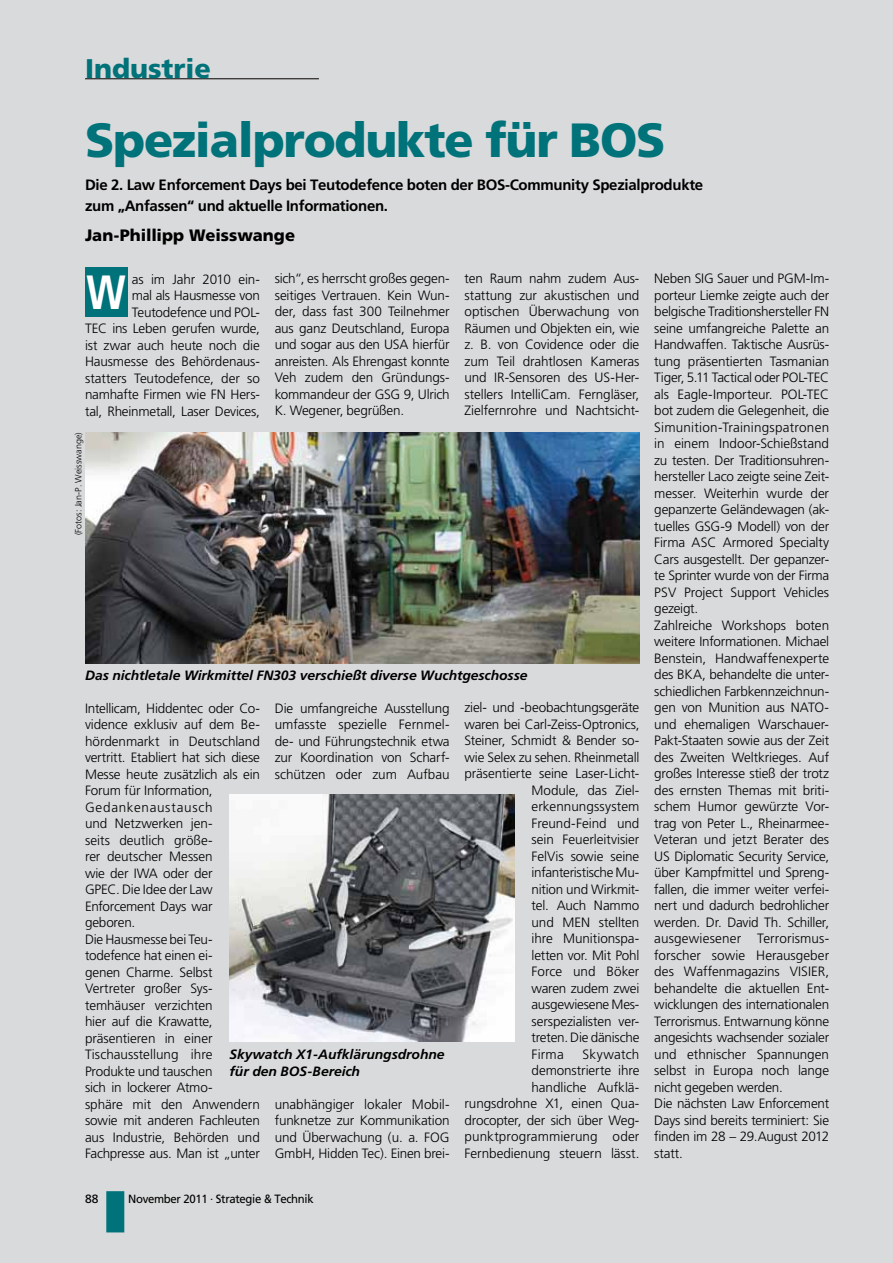
<style>
.page{position:relative;width:893px;height:1263px;background:#d9dadb}
.page>*{position:absolute;margin:0;border:0;box-sizing:border-box;transform-origin:0 0}
.t1{font:900 48px "Frutiger";letter-spacing:-.025em;color:#00727a}
.t2{font:700 condensed 48px "Frutiger";color:#fff}
.t3{font:900 27px "Frutiger";color:#00727a}
.t4{font:900 16.5px "Frutiger";letter-spacing:-.005em;color:#000}
.t5{font:700 15px/21px "Frutiger";letter-spacing:-.02em;color:#000}
.t6{font:300 13.5px/16.5px "Frutiger";letter-spacing:-.01em;color:#000;text-align:justify}
.t7{font:italic 700 13.5px/16.5px "Frutiger";letter-spacing:-.005em;color:#000}
.t8{font:12px "Frutiger";letter-spacing:-.03em;color:#000;scale:.95 1}
.t9{font:12px "Frutiger";letter-spacing:-.03em;color:#000}
.t10{font:300 9px "Frutiger";color:#000}
.s1{font-size:11.85px}
</style>
<div class="page">
<div style="left:106px;top:1191px;width:18px;height:41px;background:#00727a"></div>
<hr style="left:85px;top:78px;width:234px;height:1px;background:#000">
<div style="left:85px;top:267px;width:43px;height:50px;background:#00727a"></div>
<img style="left:85px;top:432px;width:554px;height:231px">
<img style="left:230px;top:794px;width:284px;height:248px">
<h2 class="t3" style="left:85px;top:52px;width:128px">Industrie</h2>
<h1 class="t1" style="left:85px;top:111px;width:582px">Spezialprodukte für BOS</h1>
<p class="t5" style="left:85px;top:174px;width:620px">Die 2. Law Enforcement Days bei Teutodefence boten der BOS-Community Spezialprodukte zum „Anfassen“ und aktuelle Informationen.</p>
<p class="t4" style="left:85px;top:225px;width:212px">Jan-Phillipp Weisswange</p>
<p class="t6" style="left:85px;top:271px;width:176px;text-align:right">as im Jahr 2010 ein-<br>mal als Hausmesse von<br>Teutodefence und POL-<br>TEC ins Leben gerufen wurde, ist zwar auch heute noch die<br>Hausmesse des Behördenaus&shy;statters Teutodefence, der so namhafte Firmen wie FN Hers&shy;tal, Rheinmetall, Laser Devices,</p>
<h1 class="t2" style="left:86px;top:264px;width:41px">W</h1>
<p class="t10" style="left:73px;top:535px;width:105px;rotate:-90deg">(Fotos: Jan-P. Weisswange)</p>
<p class="t6" style="left:275px;top:270px;width:176px">sich“, es herrscht großes gegen&shy;seitiges Vertrauen. Kein Wun&shy;der, dass fast 300 Teilnehmer aus ganz Deutschland, Europa und sogar aus den USA hierfür anreisten. Als Ehrengast konnte Veh zudem den Gründungs&shy;kommandeur der GSG 9, Ulrich K. Wegener, begrüßen.</p>
<p class="t6" style="left:465px;top:270px;width:176px">ten Raum nahm zudem Aus&shy;stattung zur akustischen und optischen Überwachung von Räumen und Objekten ein, wie z. B. von Covidence oder die zum Teil drahtlosen Kameras und IR-Sensoren des US-Her&shy;stellers IntelliCam. Ferngläser, Zielfernrohre und Nachtsicht-</p>
<p class="t7" style="left:85px;top:666px;width:444px">Das nichtletale Wirkmittel FN303 verschießt diverse Wuchtgeschosse</p>
<p class="t6" style="left:275px;top:699px;width:176px">Die umfangreiche Ausstellung umfasste spezielle Fernmel&shy;de- und Führungstechnik etwa zur Koordination von Scharf&shy;schützen oder zum Aufbau</p>
<p class="t6" style="left:85px;top:700px;width:176px;text-align:left">Intellicam, Hiddentec oder Co&shy;vidence exklusiv auf dem Be&shy;hördenmarkt in Deutschland vertritt. Etabliert hat sich diese<br>Messe heute zusätzlich als ein<br>Forum für Information,<br>Gedankenaustausch<br>und Netzwerken jen-<br>seits deutlich größe-<br>rer deutscher Messen<br>wie der IWA oder der<br>GPEC. Die Idee der Law<br>Enforcement Days war geboren.<br>Die Hausmesse bei Teu&shy;todefence hat einen ei-<br>genen Charme. Selbst<br>Vertreter großer Sys&shy;temhäuser verzichten<br>hier auf die Krawatte, präsentieren in einer<br>Tischausstellung ihre<br>Produkte und tauschen<br>sich in lockerer Atmo-<br>sphäre mit den Anwendern sowie mit anderen Fachleuten aus Industrie, Behörden und<br>Fachpresse aus. Man ist „unter</p>
<p class="t7" style="left:230px;top:1046px;width:216px">Skywatch X1-Aufklärungsdrohne für den BOS-Bereich</p>
<p class="t6" style="left:275px;top:1095px;width:176px">unabhängiger lokaler Mobil&shy;funknetze zur Kommunikation und Überwachung (u. a. FOG GmbH, Hidden Tec). Einen brei-</p>
<p class="t9" style="left:85px;top:1191px;width:15px">88</p>
<p class="t8" style="left:128px;top:1192px;width:197px"><span class="s1">November 2011</span> · Strategie &amp; Technik</p>
<p class="t6" style="left:465px;top:699px;width:176px">ziel- und -beobachtungsgeräte</p>
<p class="t6" style="left:465px;top:716px;width:176px">waren bei Carl-Zeiss-Optronics,</p>
<p class="t6" style="left:465px;top:732px;width:176px">Steiner, Schmidt &amp; Bender so-</p>
<p class="t6" style="left:465px;top:749px;width:176px">wie Selex zu sehen. Rheinmetall</p>
<p class="t6" style="left:465px;top:765px;width:176px">präsentierte seine Laser-Licht-</p>
<p class="t6" style="left:531px;top:782px;width:109px">Module, das Ziel-</p>
<p class="t6" style="left:531px;top:798px;width:109px">erkennungssystem</p>
<p class="t6" style="left:531px;top:815px;width:109px">Freund-Feind und</p>
<p class="t6" style="left:531px;top:831px;width:109px">sein Feuerleitvisier</p>
<p class="t6" style="left:531px;top:848px;width:109px">FelVis sowie seine</p>
<p class="t6" style="left:531px;top:864px;width:109px">infanteristische Mu-</p>
<p class="t6" style="left:531px;top:881px;width:109px">nition und Wirkmit-</p>
<p class="t6" style="left:531px;top:897px;width:109px">tel. Auch Nammo</p>
<p class="t6" style="left:531px;top:914px;width:109px">und MEN stellten</p>
<p class="t6" style="left:531px;top:930px;width:109px">ihre Munitionspa-</p>
<p class="t6" style="left:531px;top:947px;width:109px">letten vor. Mit Pohl</p>
<p class="t6" style="left:531px;top:963px;width:109px">Force und Böker</p>
<p class="t6" style="left:531px;top:980px;width:109px">waren zudem zwei</p>
<p class="t6" style="left:531px;top:996px;width:109px">ausgewiesene Mes-</p>
<p class="t6" style="left:531px;top:1013px;width:109px">serspezialisten ver-</p>
<p class="t6" style="left:531px;top:1029px;width:109px">treten. Die dänische</p>
<p class="t6" style="left:531px;top:1046px;width:34px">Firma</p>
<p class="t6" style="left:465px;top:1046px;width:176px;text-align:right">Skywatch<br>demonstrierte ihre<br>handliche Aufklä&shy;rungsdrohne X1, einen Qua&shy;drocopter, der sich über Weg&shy;punktprogrammierung oder<br>Fernbedienung steuern lässt.</p>
<p class="t6" style="left:654px;top:270px;width:176px;text-align:left">Neben SIG Sauer und PGM-Im&shy;porteur Liemke zeigte auch der belgische Traditionshersteller FN seine umfangreiche Palette an<br>Handwaffen. Taktische Ausrüs&shy;tung präsentierten Tasmanian<br>Tiger, 5.11 Tactical oder POL-TEC als Eagle-Importeur. pol-tec bot zudem die Gelegenheit, die<br>Simunition-Trainingspatronen in einem Indoor-Schießstand zu testen. Der Traditionsuhren&shy;hersteller Laco zeigte seine Zeit&shy;messer. Weiterhin wurde der gepanzerte Geländewagen (ak&shy;tuelles GSG-9 Modell) von der<br>Firma ASC Armored Specialty<br>Cars ausgestellt. Der gepanzer&shy;te Sprinter wurde von der Firma<br>PSV Project Support Vehicles gezeigt.<br>Zahlreiche Workshops boten weitere Informationen. Michael<br>Benstein, Handwaffenexperte des BKA, behandelte die unter&shy;schiedlichen Farbkennzeichnun&shy;gen von Munition aus NATO&shy;und ehemaligen Warschauer-<br>Pakt-Staaten sowie aus der Zeit des Zweiten Weltkrieges. Auf großes Interesse stieß der trotz des ernsten Themas mit briti&shy;schem Humor gewürzte Vor&shy;trag von Peter L., Rheinarmee-<br>Veteran und jetzt Berater des<br>US Diplomatic Security Service, über Kampfmittel und Spreng&shy;fallen, die immer weiter verfei&shy;nert und dadurch bedrohlicher werden. Dr. David Th. Schiller, ausgewiesener Terrorismus&shy;forscher sowie Herausgeber des Waffenmagazins VISIER, behandelte die aktuellen Ent&shy;wicklungen des internationalen<br>Terrorismus. Entwarnung könne angesichts wachsender sozialer und ethnischer Spannungen selbst in Europa noch lange nicht gegeben werden.<br>Die nächsten Law Enforcement<br>Days sind bereits terminiert: Sie finden im 28 – 29.August 2012 statt.</p>
</div>
